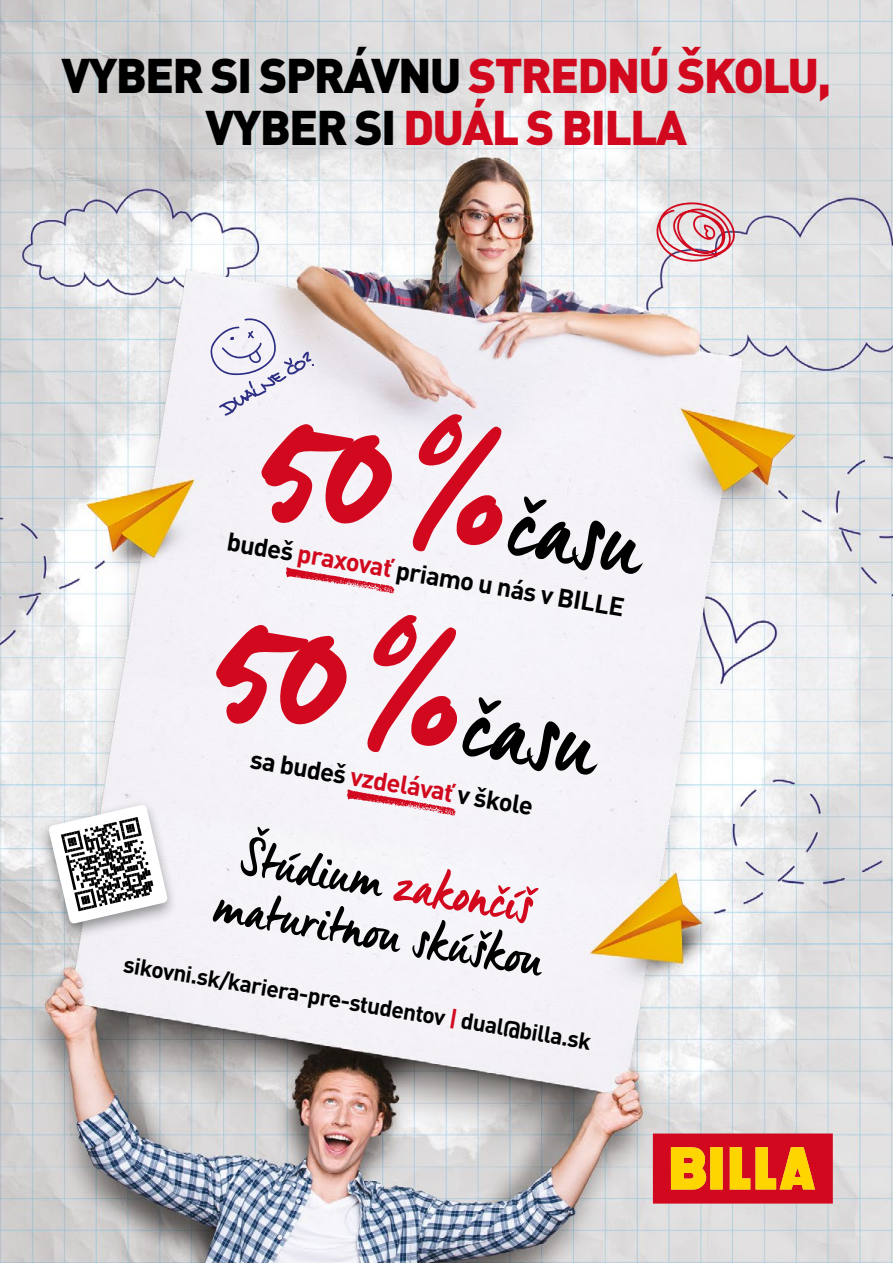
<style>
.page{position:relative;width:893px;height:1263px;background:#fff}
.page>*{position:absolute;margin:0;border:0;box-sizing:border-box;transform-origin:0 0}
.t1{font:183.6px/205.4px "Manus Smooth";color:#d2091e}
.t2{font:95.85px/205.4px "Manus Smooth";color:#000}
.t3{font:51.15px/50.4px "Manus Smooth";color:#000;text-align:center}
.t4{font:900 48px/52.3px "DIN Pro";letter-spacing:-.04em;color:#d2091e;text-align:center}
.t5{font:700 25.5px "DIN Pro";color:#000}
.t6{font:700 22.95px "DIN Pro";color:#000}
.s1{color:#000}
.s2{color:#d2091e}
</style>
<div class="page">
<img style="left:0;top:0;width:893px;height:1263px">
<svg style="left:653px;top:1133px;width:180px;height:70px;background:#e04f18"></svg>
<svg style="left:286px;top:567px;width:108px;height:27px"></svg>
<svg style="left:347px;top:789px;width:108px;height:27px"></svg>
<svg style="left:656px;top:202px;width:79px;height:60px;background:#ddabb2"></svg>
<svg style="left:209px;top:318px;width:105px;height:99px"></svg>
<div style="left:37px;top:799px;width:141px;height:141px;background:#000;opacity:.41"></div>
<svg style="left:48px;top:804px;width:120px;height:120px"></svg>
<h3 class="t4" style="left:62px;top:48px;width:771px"><span class="s1">VYBER SI SPRÁVNU</span> STREDNÚ ŠKOLU,<br><span class="s1">VYBER SI</span> DUÁL S BILLA</h3>
<h1 class="t1" style="left:266px;top:342px;width:265px;rotate:9deg">50 %<br>50 %</h1>
<h2 class="t2" style="left:514px;top:417px;width:148px;rotate:9deg">času času</h2>
<p class="t5" style="left:230px;top:526px;width:404px;rotate:9deg">budeš <span class="s2">praxovať</span> priamo u nás v BILLE</p>
<p class="t5" style="left:253px;top:743px;width:288px;rotate:9deg">sa budeš <span class="s2">vzdelávať</span> v škole</p>
<h3 class="t3" style="left:227px;top:830px;width:318px;rotate:9deg">Štúdium <span class="s2">zakončíš </span>maturitnou skúškou</h3>
<p class="t6" style="left:126px;top:950px;width:475px;rotate:9deg">sikovni.sk/kariera-pre-studentov <span class="s2">|</span> dual@billa.sk</p>
</div>
